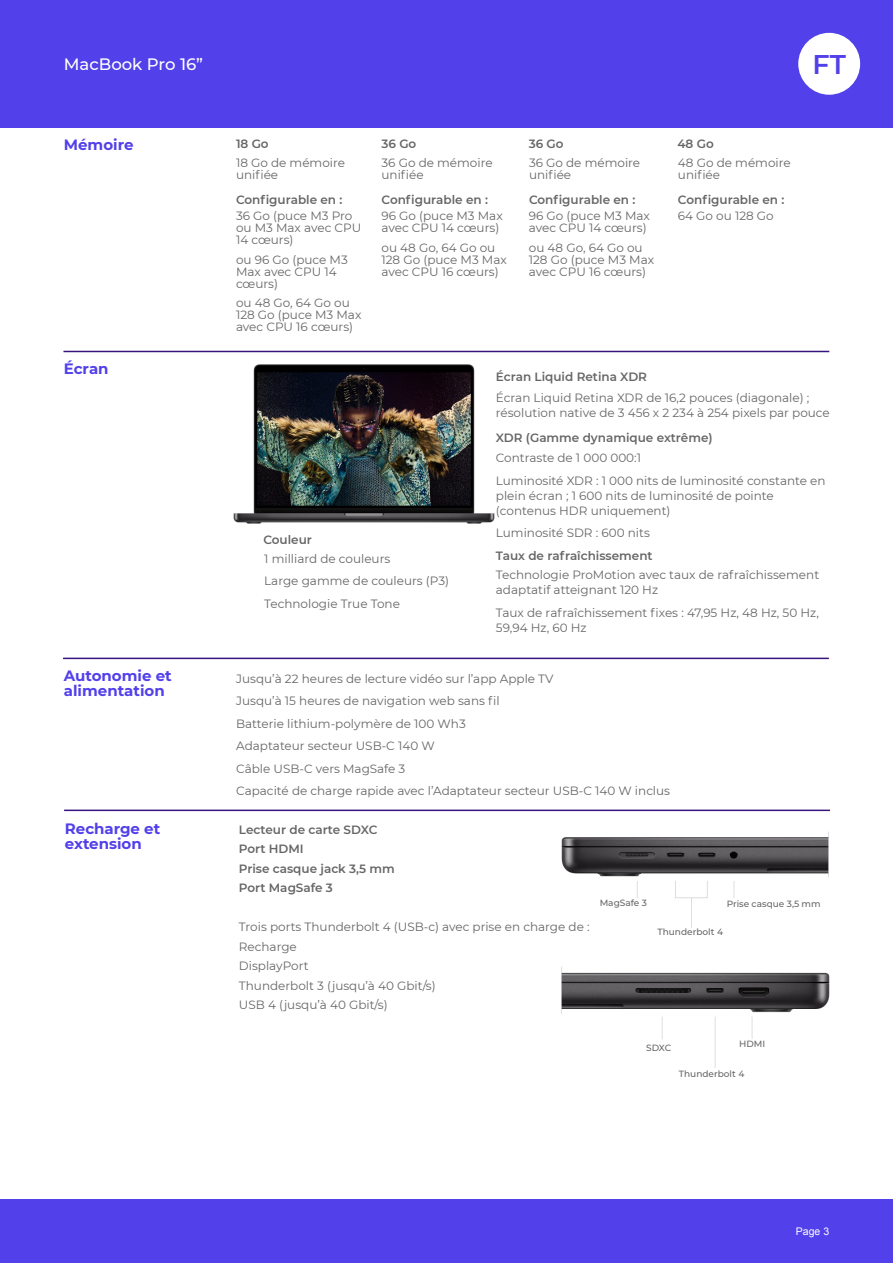
<style>
.page{position:relative;width:893px;height:1263px;background:#fff}
.page>*{position:absolute;margin:0;border:0;box-sizing:border-box;transform-origin:0 0}
.t1{font:600 27px "Montserrat";color:#5240ea}
.t2{font:500 16.5px "Montserrat";color:#fff}
.t3{font:700 15px/15px "Montserrat";color:#5240ea}
.t4{font:12px/12px "Montserrat";color:#666}
.t5{font:600 12px/19.5px "Montserrat";color:#666}
.t6{font:10.5px "Arial";color:#fff}
.t7{font:500 9px "Montserrat";color:#666}
</style>
<div class="page">
<img style="left:562px;top:832px;width:267px;height:96px">
<div style="left:0;top:0;width:893px;height:128px;background:#5240ea"></div>
<div style="left:0;top:1199px;width:893px;height:64px;background:#5240ea"></div>
<div style="left:798px;top:33px;width:62px;height:62px;background:#fff;border-radius:50%"></div>
<hr style="left:64px;top:351px;width:765px;height:1px;background:#38157e">
<hr style="left:64px;top:658px;width:764px;height:1px;background:#38157e">
<hr style="left:65px;top:809px;width:764px;height:2px;background:#38157e">
<img style="left:233px;top:364px;width:261px;height:160px">
<img style="left:561px;top:967px;width:268px;height:101px">
<h2 class="t2" style="left:64px;top:54px;width:141px">MacBook Pro 16”</h2>
<h1 class="t1" style="left:812px;top:48px;width:35px">FT</h1>
<p class="t3" style="left:64px;top:138px;width:71px">Mémoire</p>
<p class="t5" style="left:236px;top:134px;width:34px">18 Go</p>
<p class="t4" style="left:236px;top:157px;width:111px">18 Go de mémoire unifiée</p>
<p class="t5" style="left:236px;top:190px;width:108px">Configurable en :</p>
<p class="t4" style="left:236px;top:210px;width:127px">36 Go (puce M3 Pro ou M3 Max avec CPU<br>14 cœurs)</p>
<p class="t4" style="left:236px;top:253px;width:113px">ou 96 Go (puce M3<br>Max avec CPU 14 cœurs)</p>
<p class="t4" style="left:236px;top:297px;width:127px">ou 48 Go, 64 Go ou<br>128 Go (puce M3 Max avec CPU 16 cœurs)</p>
<p class="t5" style="left:381px;top:134px;width:36px">36 Go</p>
<p class="t5" style="left:529px;top:134px;width:36px">36 Go</p>
<p class="t5" style="left:677px;top:134px;width:38px">48 Go</p>
<p class="t4" style="left:381px;top:157px;width:113px">36 Go de mémoire unifiée</p>
<p class="t5" style="left:381px;top:190px;width:108px">Configurable en :</p>
<p class="t4" style="left:381px;top:210px;width:123px">96 Go (puce M3 Max avec CPU 14 cœurs)</p>
<p class="t4" style="left:381px;top:241px;width:127px">ou 48 Go, 64 Go ou<br>128 Go (puce M3 Max avec CPU 16 cœurs)</p>
<p class="t4" style="left:529px;top:157px;width:113px">36 Go de mémoire unifiée</p>
<p class="t5" style="left:529px;top:190px;width:108px">Configurable en :</p>
<p class="t4" style="left:529px;top:210px;width:123px">96 Go (puce M3 Max avec CPU 14 cœurs)</p>
<p class="t4" style="left:529px;top:241px;width:127px">ou 48 Go, 64 Go ou<br>128 Go (puce M3 Max avec CPU 16 cœurs)</p>
<p class="t4" style="left:678px;top:157px;width:114px">48 Go de mémoire unifiée</p>
<p class="t5" style="left:678px;top:190px;width:108px">Configurable en :</p>
<p class="t4" style="left:678px;top:210px;width:97px">64 Go ou 128 Go</p>
<p class="t3" style="left:64px;top:361px;width:46px">Écran</p>
<p class="t3" style="left:64px;top:668px;width:109px">Autonomie et alimentation</p>
<p class="t3" style="left:65px;top:821px;width:97px">Recharge et extension</p>
<p class="t5" style="left:496px;top:367px;width:153px">Écran Liquid Retina XDR</p>
<p class="t4" style="left:496px;top:390px;width:335px;line-height:15px">Écran Liquid Retina XDR de 16,2 pouces (diagonale) ; résolution native de 3 456 x 2 234 à 254 pixels par pouce</p>
<p class="t5" style="left:496px;top:428px;width:218px">XDR (Gamme dynamique extrême)</p>
<p class="t4" style="left:496px;top:446px;width:331px;line-height:22.5px">Contraste de 1 000 000:1<br>Luminosité XDR : 1 000 nits de luminosité constante en</p>
<p class="t4" style="left:496px;top:488px;width:279px;line-height:15px">plein écran ; 1 600 nits de luminosité de pointe (contenus HDR uniquement)</p>
<p class="t4" style="left:496px;top:527px;width:156px">Luminosité SDR : 600 nits</p>
<p class="t5" style="left:263px;top:530px;width:50px">Couleur</p>
<p class="t4" style="left:264px;top:547px;width:186px;line-height:22.5px">1 milliard de couleurs<br>Large gamme de couleurs (P3)<br>Technologie True Tone</p>
<p class="t5" style="left:496px;top:546px;width:158px">Taux de rafraîchissement</p>
<p class="t4" style="left:496px;top:567px;width:325px;line-height:15px">Technologie ProMotion avec taux de rafraîchissement adaptatif atteignant 120 Hz</p>
<p class="t4" style="left:496px;top:605px;width:325px;line-height:15px">Taux de rafraîchissement fixes : 47,95 Hz, 48 Hz, 50 Hz,<br>59,94 Hz, 60 Hz</p>
<p class="t4" style="left:236px;top:667px;width:435px;line-height:22.5px">Jusqu’à 22 heures de lecture vidéo sur l’app Apple TV<br>Jusqu’à 15 heures de navigation web sans fil<br>Batterie lithium‐polymère de 100 Wh3<br>Adaptateur secteur USB‐C 140 W<br>Câble USB‐C vers MagSafe 3<br>Capacité de charge rapide avec l’Adaptateur secteur USB‐C 140 W inclus</p>
<p class="t5" style="left:239px;top:820px;width:157px">Lecteur de carte SDXC<br>Port HDMI<br>Prise casque jack 3,5 mm<br>Port MagSafe 3</p>
<p class="t4" style="left:239px;top:917px;width:352px;line-height:19.5px">Trois ports Thunderbolt 4 (USB-c) avec prise en charge de :<br>Recharge<br>DisplayPort<br>Thunderbolt 3 (jusqu’à 40 Gbit/s)<br>USB 4 (jusqu’à 40 Gbit/s)</p>
<p class="t7" style="left:600px;top:897px;width:49px">MagSafe 3</p>
<p class="t7" style="left:727px;top:898px;width:95px">Prise casque 3,5 mm</p>
<p class="t7" style="left:657px;top:926px;width:67px">Thunderbolt 4</p>
<p class="t7" style="left:646px;top:1042px;width:27px">SDXC</p>
<p class="t7" style="left:739px;top:1039px;width:28px">HDMI</p>
<p class="t7" style="left:679px;top:1068px;width:67px">Thunderbolt 4</p>
<p class="t6" style="left:796px;top:1227px;width:35px">Page 3</p>
</div>
